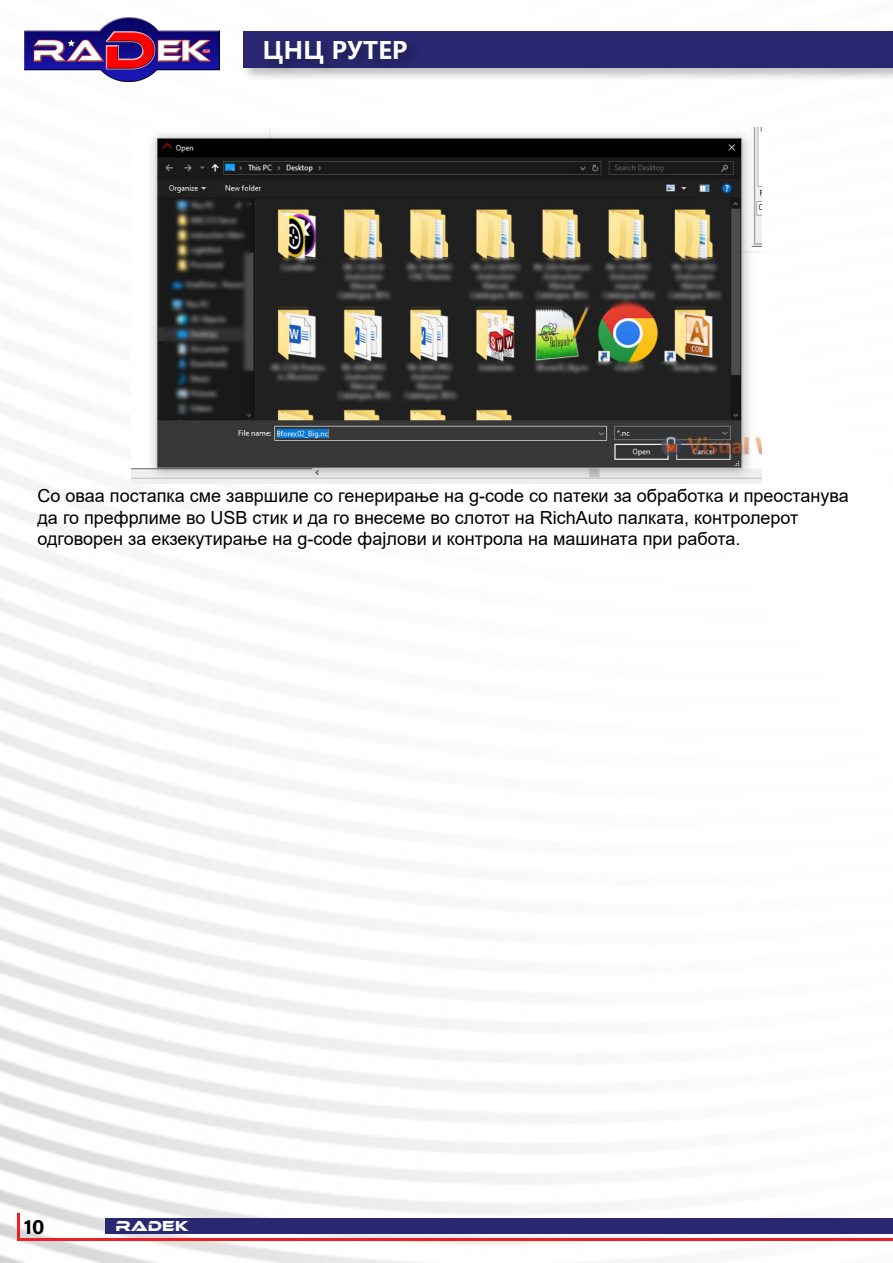
<style>
.page{position:relative;width:893px;height:1263px;background:#fff}
.page>*{position:absolute;margin:0;border:0;box-sizing:border-box;transform-origin:0 0}
.t1{font:700 24px "Microsoft Ya Hei UI";color:#fff}
.t2{font:21px "Acumin Variable Concept";color:#000}
.t3{font:18px/21.6px "Arial";color:#000}
.t4{font:15px "Ethnocentric Rg";color:#fff}
</style>
<div class="page">
<img style="left:0;top:17px;width:893px;height:1246px">
<div style="left:241px;top:29px;width:652px;height:53px;background:#000;opacity:.25"></div>
<div style="left:244px;top:31px;width:649px;height:37px;background:#292870"></div>
<img style="left:24px;top:18px;width:195px;height:64px">
<div style="left:263px;top:38px;width:157px;height:39px;background:#000;opacity:.25"></div>
<div style="left:105px;top:1218px;width:788px;height:15px;background:#292870"></div>
<hr style="left:17px;top:1213px;width:3px;height:27px;background:#ed2124">
<hr style="left:18px;top:1238px;width:875px;height:2px;background:#ed2124">
<img style="left:132px;top:128px;width:629px;height:355px">
<h1 class="t1" style="left:262px;top:33px;width:147px">ЦНЦ РУТЕР</h1>
<p class="t3" style="left:38px;top:485px;width:813px">Со оваа постапка сме завршиле со генерирање на g-code со патеки за обработка и преостанува да го префрлиме во USB стик и да го внесеме во слотот на RichAuto палката, контролерот одговорен за екзекутирање на g-code фајлови и контрола на машината при работа.</p>
<p class="t2" style="left:24px;top:1212px;width:22px">10</p>
<p class="t4" style="left:116px;top:1216px;width:75px">RADEK</p>
</div>
